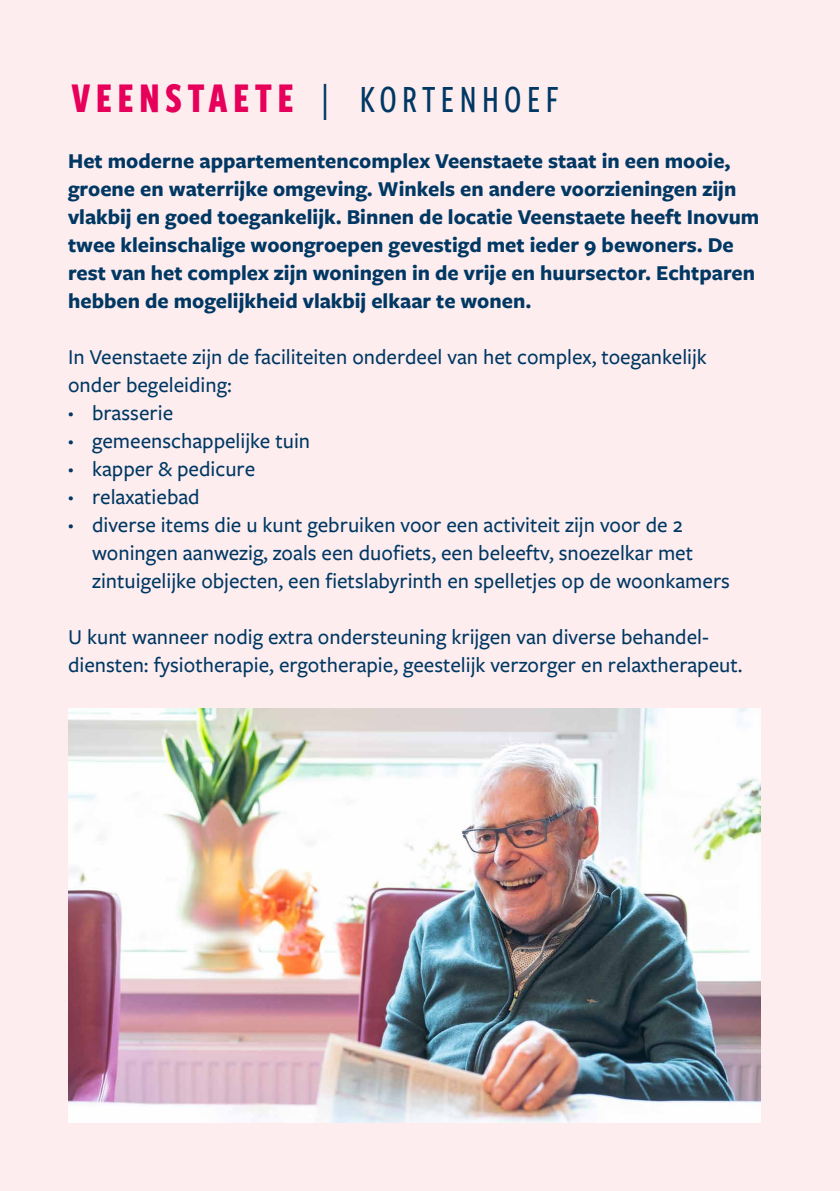
<style>
.page{position:relative;width:840px;height:1191px;background:#fff}
.page>*{position:absolute;margin:0;border:0;box-sizing:border-box;transform-origin:0 0}
.t1{font:500 40px "Freight Sans Cmp Pro";letter-spacing:.12em;color:#003863}
.t2{font:500 22px/28px "Freight Sans Pro";color:#003863}
.t3{font:700 22px/28px "Freight Sans Pro";color:#003863}
.s1{font-weight:700;font-size:44px;color:#e60059}
.s2{font-weight:700}
</style>
<div class="page">
<div style="left:0;top:0;width:839px;height:1191px;background:#fdedef"></div>
<img style="left:68px;top:709px;width:692px;height:414px">
<h1 class="t1" style="left:71px;top:72px;width:489px"><span class="s1">VEENSTAETE</span> | KORTENHOEF</h1>
<p class="t3" style="left:68px;top:146px;width:692px">Het moderne appartementencomplex Veenstaete staat in een mooie, groene en waterrijke omgeving. Winkels en andere voorzieningen zijn vlakbij en goed toegankelijk. Binnen de locatie Veenstaete heeft Inovum twee kleinschalige woongroepen gevestigd met ieder 9 bewoners. De rest van het complex zijn woningen in de vrije en huursector. Echtparen hebben de mogelijkheid vlakbij elkaar te wonen.</p>
<p class="t2" style="left:68px;top:342px;width:640px">In Veenstaete zijn de faciliteiten onderdeel van het complex, toegankelijk onder begeleiding:<br><span class="s2">·</span> brasserie<br><span class="s2">·</span> gemeenschappelijke tuin<br><span class="s2">·</span> kapper &amp; pedicure<br><span class="s2">·</span> relaxatiebad<br><span class="s2">·</span> diverse items die u kunt gebruiken voor een activiteit zijn voor de 2</p>
<p class="t2" style="left:92px;top:538px;width:639px">woningen aanwezig, zoals een duofiets, een beleeftv, snoezelkar met zintuigelijke objecten, een fietslabyrinth en spelletjes op de woonkamers</p>
<p class="t2" style="left:68px;top:622px;width:675px">U kunt wanneer nodig extra ondersteuning krijgen van diverse behandel&shy;diensten: fysiotherapie, ergotherapie, geestelijk verzorger en relaxtherapeut.</p>
</div>
